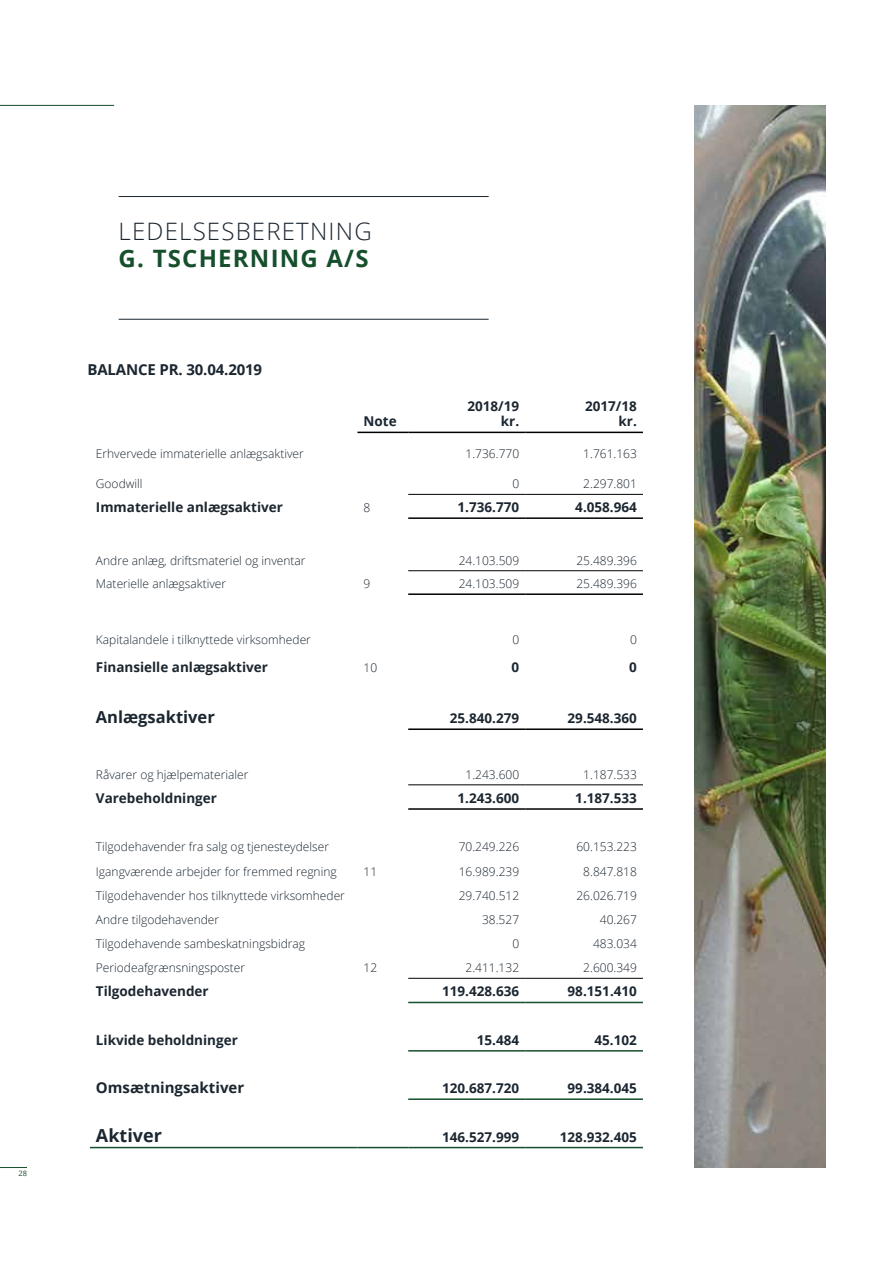
<style>
.page{position:relative;width:893px;height:1263px;background:#fff}
.page>*{position:absolute;margin:0;border:0;box-sizing:border-box;transform-origin:0 0}
.t1{font:300 24px "Open Sans";letter-spacing:.05em;color:#1b2630}
.t2{font:700 24px "Open Sans";letter-spacing:.05em;color:#164f2c}
.t3{font:700 18px "Open Sans";color:#1b2630}
.t4{font:700 16.5px "Open Sans";color:#1b2630}
.t5{font:700 15px "Open Sans";color:#1b2630}
.t6{font:700 13.5px/15px "Open Sans";color:#1b2630;text-align:right}
.t7{font:300 12px "Open Sans";color:#1b2630}
.t8{font:7.5px "Open Sans";color:#164f2c}
</style>
<div class="page">
<img style="left:695px;top:105px;width:130px;height:1062px">
<svg style="left:0;top:1167px;width:27px;height:1px"></svg>
<hr style="left:0;top:105px;width:114px;height:1px;background:#164f2c">
<hr style="left:357px;top:432px;width:51px;height:1px;background:#000">
<hr style="left:408px;top:432px;width:117px;height:1px;background:#000">
<hr style="left:525px;top:432px;width:118px;height:1px;background:#000">
<hr style="left:90px;top:1147px;width:267px;height:1px;background:#164f2c">
<hr style="left:357px;top:1147px;width:51px;height:1px;background:#164f2c">
<hr style="left:408px;top:784px;width:117px;height:1px;background:#000">
<hr style="left:525px;top:784px;width:118px;height:1px;background:#000">
<hr style="left:408px;top:808px;width:117px;height:2px;background:#000">
<hr style="left:525px;top:808px;width:118px;height:2px;background:#000">
<hr style="left:408px;top:1147px;width:117px;height:1px;background:#164f2c">
<hr style="left:525px;top:1147px;width:118px;height:1px;background:#164f2c">
<hr style="left:408px;top:1098px;width:117px;height:2px;background:#164f2c">
<hr style="left:525px;top:1098px;width:118px;height:2px;background:#164f2c">
<hr style="left:408px;top:1050px;width:117px;height:1px;background:#164f2c">
<hr style="left:525px;top:1050px;width:118px;height:1px;background:#164f2c">
<hr style="left:408px;top:728px;width:117px;height:2px;background:#000">
<hr style="left:525px;top:728px;width:118px;height:2px;background:#000">
<hr style="left:408px;top:494px;width:117px;height:1px;background:#000">
<hr style="left:525px;top:494px;width:118px;height:1px;background:#000">
<hr style="left:408px;top:517px;width:117px;height:2px;background:#000">
<hr style="left:525px;top:517px;width:118px;height:2px;background:#000">
<hr style="left:408px;top:570px;width:117px;height:1px;background:#000">
<hr style="left:525px;top:570px;width:118px;height:1px;background:#000">
<hr style="left:408px;top:593px;width:117px;height:2px;background:#000">
<hr style="left:525px;top:593px;width:118px;height:2px;background:#000">
<hr style="left:408px;top:978px;width:117px;height:1px;background:#000">
<hr style="left:525px;top:978px;width:118px;height:1px;background:#000">
<hr style="left:408px;top:1002px;width:117px;height:1px;background:#164f2c">
<hr style="left:525px;top:1002px;width:118px;height:1px;background:#164f2c">
<hr style="left:119px;top:196px;width:370px;height:1px;background:#1b2630">
<hr style="left:119px;top:319px;width:370px;height:1px;background:#1b2630">
<p class="t8" style="left:18px;top:1168px;width:10px">28</p>
<h1 class="t1" style="left:119px;top:215px;width:255px">LEDELSESBERETNING</h1>
<h1 class="t2" style="left:119px;top:241px;width:251px">G. TSCHERNING A/S</h1>
<p class="t5" style="left:87px;top:359px;width:176px">BALANCE PR. 30.04.2019</p>
<p class="t6" style="left:363px;top:414px;width:35px">Note</p>
<p class="t6" style="left:467px;top:399px;width:53px">2018/19 kr.</p>
<p class="t6" style="left:585px;top:399px;width:53px">2017/18 kr.</p>
<p class="t7" style="left:96px;top:446px;width:209px">Erhvervede immaterielle anlægsaktiver</p>
<p class="t7" style="left:466px;top:446px;width:55px">1.736.770</p>
<p class="t7" style="left:583px;top:446px;width:55px">1.761.163</p>
<p class="t7" style="left:96px;top:476px;width:48px">Goodwill</p>
<p class="t7" style="left:512px;top:476px;width:8px">0</p>
<p class="t7" style="left:583px;top:476px;width:55px">2.297.801</p>
<p class="t6" style="left:96px;top:499px;width:189px">Immaterielle anlægsaktiver</p>
<p class="t7" style="left:363px;top:500px;width:8px">8</p>
<p class="t6" style="left:458px;top:499px;width:63px">1.736.770</p>
<p class="t6" style="left:575px;top:499px;width:63px">4.058.964</p>
<p class="t7" style="left:96px;top:552px;width:211px">Andre anlæg, driftsmateriel og inventar</p>
<p class="t7" style="left:459px;top:552px;width:62px">24.103.509</p>
<p class="t7" style="left:576px;top:552px;width:62px">25.489.396</p>
<p class="t7" style="left:96px;top:576px;width:132px">Materielle anlægsaktiver</p>
<p class="t7" style="left:363px;top:576px;width:8px">9</p>
<p class="t7" style="left:459px;top:576px;width:62px">24.103.509</p>
<p class="t7" style="left:576px;top:576px;width:62px">25.489.396</p>
<p class="t7" style="left:96px;top:631px;width:216px">Kapitalandele i tilknyttede virksomheder</p>
<p class="t7" style="left:512px;top:631px;width:8px">0</p>
<p class="t7" style="left:630px;top:631px;width:8px">0</p>
<p class="t6" style="left:96px;top:659px;width:174px">Finansielle anlægsaktiver</p>
<p class="t7" style="left:363px;top:659px;width:15px">10</p>
<p class="t6" style="left:511px;top:659px;width:9px">0</p>
<p class="t6" style="left:629px;top:659px;width:9px">0</p>
<h3 class="t4" style="left:96px;top:705px;width:120px">Anlægsaktiver</h3>
<p class="t6" style="left:450px;top:710px;width:71px">25.840.279</p>
<p class="t6" style="left:568px;top:710px;width:71px">29.548.360</p>
<p class="t7" style="left:96px;top:766px;width:154px">Råvarer og hjælpematerialer</p>
<p class="t7" style="left:466px;top:766px;width:55px">1.243.600</p>
<p class="t7" style="left:583px;top:766px;width:55px">1.187.533</p>
<p class="t6" style="left:96px;top:790px;width:123px">Varebeholdninger</p>
<p class="t6" style="left:458px;top:790px;width:63px">1.243.600</p>
<p class="t6" style="left:575px;top:790px;width:63px">1.187.533</p>
<p class="t7" style="left:96px;top:839px;width:235px">Tilgodehavender fra salg og tjenesteydelser</p>
<p class="t7" style="left:459px;top:839px;width:62px">70.249.226</p>
<p class="t7" style="left:576px;top:839px;width:62px">60.153.223</p>
<p class="t7" style="left:96px;top:863px;width:242px">Igangværende arbejder for fremmed regning</p>
<p class="t7" style="left:363px;top:863px;width:15px">11</p>
<p class="t7" style="left:459px;top:863px;width:62px">16.989.239</p>
<p class="t7" style="left:583px;top:863px;width:55px">8.847.818</p>
<p class="t7" style="left:96px;top:887px;width:250px">Tilgodehavender hos tilknyttede virksomheder</p>
<p class="t7" style="left:459px;top:887px;width:62px">29.740.512</p>
<p class="t7" style="left:576px;top:887px;width:62px">26.026.719</p>
<p class="t7" style="left:96px;top:911px;width:125px">Andre tilgodehavender</p>
<p class="t7" style="left:482px;top:911px;width:39px">38.527</p>
<p class="t7" style="left:600px;top:911px;width:39px">40.267</p>
<p class="t7" style="left:96px;top:935px;width:211px">Tilgodehavende sambeskatningsbidrag</p>
<p class="t7" style="left:512px;top:935px;width:8px">0</p>
<p class="t7" style="left:593px;top:935px;width:45px">483.034</p>
<p class="t7" style="left:96px;top:960px;width:151px">Periodeafgrænsningsposter</p>
<p class="t7" style="left:363px;top:960px;width:15px">12</p>
<p class="t7" style="left:465px;top:960px;width:55px">2.411.132</p>
<p class="t7" style="left:583px;top:960px;width:55px">2.600.349</p>
<p class="t6" style="left:96px;top:984px;width:114px">Tilgodehavender</p>
<p class="t6" style="left:442px;top:984px;width:79px">119.428.636</p>
<p class="t6" style="left:568px;top:984px;width:71px">98.151.410</p>
<p class="t6" style="left:96px;top:1032px;width:143px">Likvide beholdninger</p>
<p class="t6" style="left:477px;top:1032px;width:44px">15.484</p>
<p class="t6" style="left:595px;top:1032px;width:44px">45.102</p>
<p class="t5" style="left:96px;top:1077px;width:150px">Omsætningsaktiver</p>
<p class="t6" style="left:442px;top:1080px;width:79px">120.687.720</p>
<p class="t6" style="left:568px;top:1080px;width:71px">99.384.045</p>
<h2 class="t3" style="left:96px;top:1122px;width:67px">Aktiver</h2>
<p class="t6" style="left:442px;top:1129px;width:79px">146.527.999</p>
<p class="t6" style="left:560px;top:1129px;width:79px">128.932.405</p>
</div>
